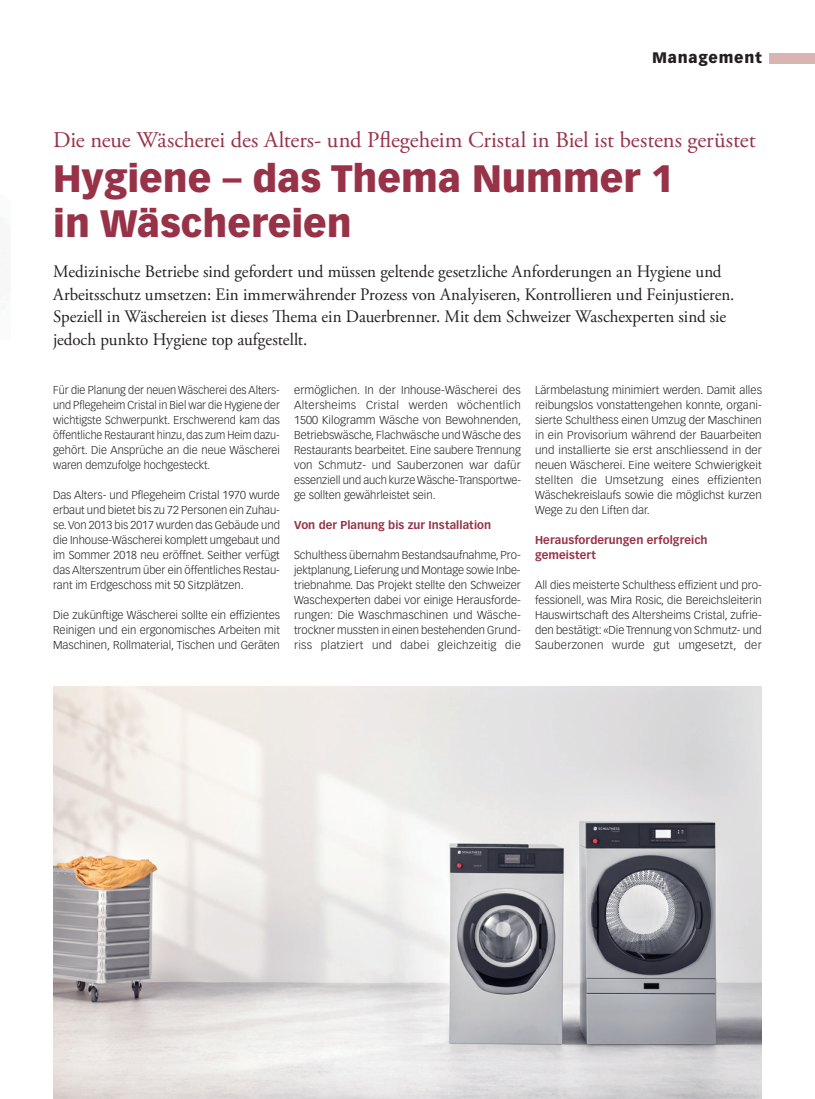
<style>
.page{position:relative;width:815px;height:1099px;background:#fff}
.page>*{position:absolute;margin:0;border:0;box-sizing:border-box;transform-origin:0 0}
.t1{font:900 37.5px/45px "Vectora LT Std";color:#983249}
.t2{font:22.5px "Adobe Garamond Pro";color:#983249}
.t3{font:17.5px/22.5px "Adobe Garamond Pro";color:#231f20}
.t4{font:900 15px "Vectora LT Std";letter-spacing:.05em;color:#231f20}
.t5{font:300 11.25px/15px "Vectora LT Std";color:#231f20;text-align:justify}
.t6{font:700 11.25px/15px "Vectora LT Std";letter-spacing:.005em;color:#983249}
</style>
<div class="page">
<div style="left:770px;top:53px;width:45px;height:10px;background:#d9b4b3"></div>
<img style="left:53px;top:687px;width:709px;height:411px">
<img style="left:0;top:245px;width:6px;height:22px">
<h3 class="t4" style="left:652px;top:49px;width:111px">Management</h3>
<h2 class="t2" style="left:53px;top:126px;width:704px">Die neue Wäscherei des Alters- und Pflegeheim Cristal in Biel ist bestens gerüstet</h2>
<h1 class="t1" style="left:53px;top:155px;width:622px">Hygiene – das Thema Nummer 1 in Wäschereien</h1>
<p class="t3" style="left:53px;top:261px;width:683px">Medizinische Betriebe sind gefordert und müssen geltende gesetzliche Anforderungen an Hygiene und Arbeitsschutz umsetzen: Ein immerwährender Prozess von Analyiseren, Kontrollieren und Feinjustieren.<br>Speziell in Wäschereien ist dieses Thema ein Dauerbrenner. Mit dem Schweizer Waschexperten sind sie jedoch punkto Hygiene top aufgestellt.</p>
<p class="t5" style="left:53px;top:383px;width:228px">Für die Planung der neuen Wäscherei des Alters&shy;und Pflegeheim Cristal in Biel war die Hygiene der wichtigste Schwerpunkt. Erschwerend kam das öffentliche Restaurant hinzu, das zum Heim dazu&shy;gehört. Die Ansprüche an die neue Wäscherei waren demzufolge hochgesteckt.</p>
<p class="t5" style="left:53px;top:488px;width:228px">Das Alters- und Pflegeheim Cristal 1970 wurde erbaut und bietet bis zu 72 Personen ein Zuhau&shy;se. Von 2013 bis 2017 wurden das Gebäude und die Inhouse-Wäscherei komplett umgebaut und im Sommer 2018 neu eröffnet. Seither verfügt das Alterszentrum über ein öffentliches Restau&shy;rant im Erdgeschoss mit 50 Sitzplätzen.</p>
<p class="t5" style="left:53px;top:608px;width:228px">Die zukünftige Wäscherei sollte ein effizientes Reinigen und ein ergonomisches Arbeiten mit Maschinen, Rollmaterial, Tischen und Geräten</p>
<p class="t5" style="left:294px;top:383px;width:229px">ermöglichen. In der Inhouse-Wäscherei des Altersheims Cristal werden wöchentlich 1500 Kilogramm Wäsche von Bewohnenden, Betriebswäsche, Flachwäsche und Wäsche des Restaurants bearbeitet. Eine saubere Trennung von Schmutz- und Sauberzonen war dafür essenziell und auch kurze Wäsche-Transportwe&shy;ge sollten gewährleistet sein.</p>
<p class="t6" style="left:294px;top:518px;width:199px">Von der Planung bis zur Installation</p>
<p class="t5" style="left:294px;top:548px;width:228px">Schulthess übernahm Bestandsaufnahme, Pro&shy;jektplanung, Lieferung und Montage sowie Inbe&shy;triebnahme. Das Projekt stellte den Schweizer Waschexperten dabei vor einige Herausforde&shy;rungen: Die Waschmaschinen und Wäsche&shy;trockner mussten in einen bestehenden Grund&shy;riss platziert und dabei gleichzeitig die</p>
<p class="t5" style="left:535px;top:383px;width:228px">Lärmbelastung minimiert werden. Damit alles reibungslos vonstattengehen konnte, organi&shy;sierte Schulthess einen Umzug der Maschinen in ein Provisorium während der Bauarbeiten und installierte sie erst anschliessend in der neuen Wäscherei. Eine weitere Schwierigkeit stellten die Umsetzung eines effizienten Wäschekreislaufs sowie die möglichst kurzen Wege zu den Liften dar.</p>
<p class="t6" style="left:535px;top:533px;width:174px">Herausforderungen erfolgreich gemeistert</p>
<p class="t5" style="left:535px;top:578px;width:228px">All dies meisterte Schulthess effizient und pro&shy;fessionell, was Mira Rosic, die Bereichsleiterin Hauswirtschaft des Altersheims Cristal, zufrie&shy;den bestätigt: «Die Trennung von Schmutz- und Sauberzonen wurde gut umgesetzt, der</p>
</div>
